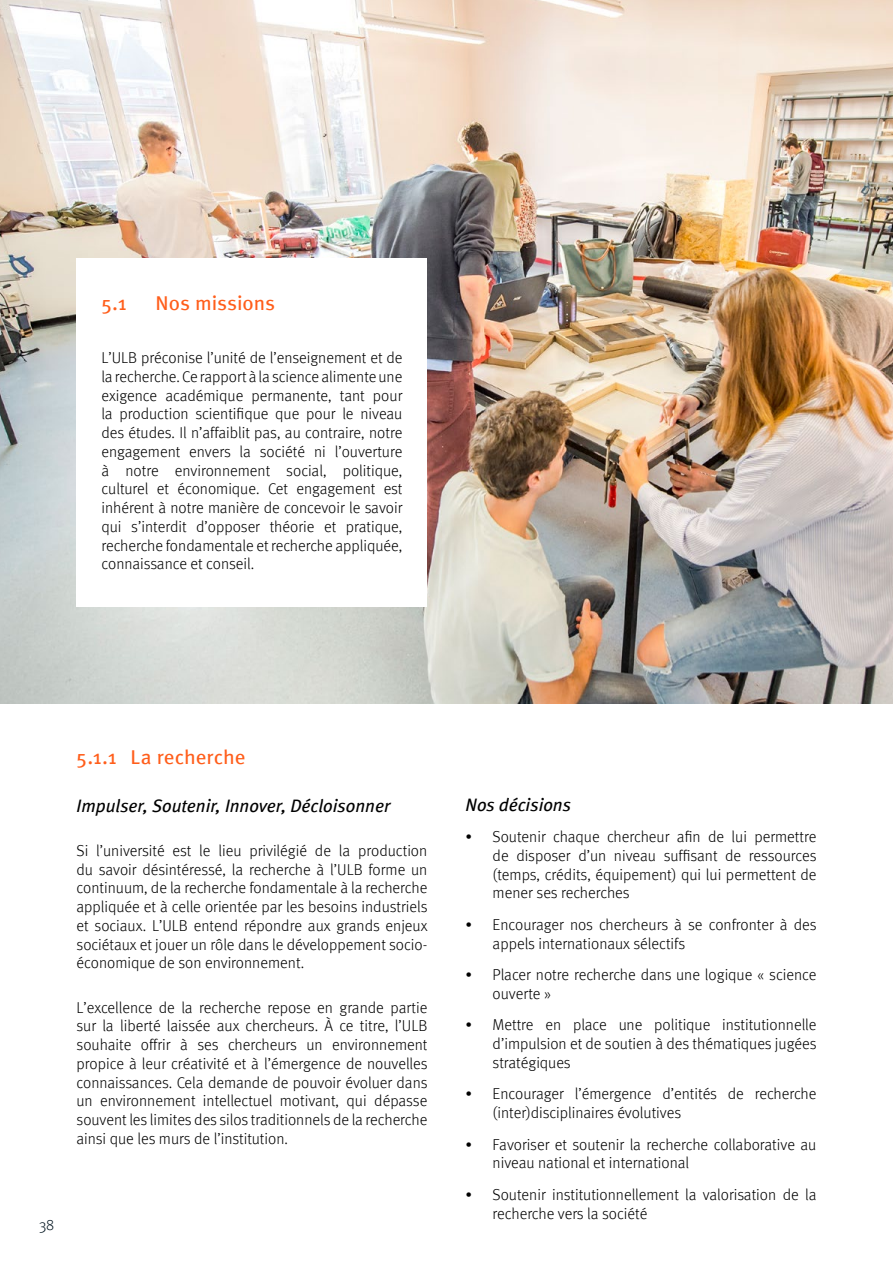
<style>
.page{position:relative;width:893px;height:1263px;background:#fff}
.page>*{position:absolute;margin:0;border:0;box-sizing:border-box;transform-origin:0 0}
.t1{font:19.95px "Meta";color:#ff5e1b;scale:1.05 1}
.t2{font:italic 18px "Meta";color:#000}
.t3{font:300 15.75px/18.8px "Meta";color:#000;text-align:justify}
.t4{font:300 15px "Meta";color:#00131f}
</style>
<div class="page">
<img style="left:0;top:0;width:893px;height:703px">
<div style="left:77px;top:259px;width:350px;height:348px;background:#fff"></div>
<p class="t1" style="left:101px;top:292px;width:26px">5.1</p>
<p class="t1" style="left:155px;top:292px;width:115px">Nos missions</p>
<p class="t3" style="left:101px;top:348px;width:303px">L’ULB préconise l’unité de l’enseignement et de la recherche. Ce rapport à la science alimente une exigence académique permanente, tant pour la production scientifique que pour le niveau des études. Il n’affaiblit pas, au contraire, notre engagement envers la société ni l’ouverture à notre environnement social, politique, culturel et économique. Cet engagement est inhérent à notre manière de concevoir le savoir qui s’interdit d’opposer théorie et pratique, recherche fondamentale et recherche appliquée, connaissance et conseil.</p>
<p class="t1" style="left:77px;top:745px;width:162px">5.1.1 La recherche</p>
<p class="t2" style="left:77px;top:795px;width:315px">Impulser, Soutenir, Innover, Décloisonner</p>
<p class="t3" style="left:77px;top:841px;width:353px">Si l’université est le lieu privilégié de la production du savoir désintéressé, la recherche à l’ULB forme un continuum, de la recherche fondamentale à la recherche appliquée et à celle orientée par les besoins industriels et sociaux. L’ULB entend répondre aux grands enjeux sociétaux et jouer un rôle dans le développement socio&shy;économique de son environnement.</p>
<p class="t3" style="left:77px;top:998px;width:352px">L’excellence de la recherche repose en grande partie sur la liberté laissée aux chercheurs. À ce titre, l’ULB souhaite offrir à ses chercheurs un environnement propice à leur créativité et à l’émergence de nouvelles connaissances. Cela demande de pouvoir évoluer dans un environnement intellectuel motivant, qui dépasse souvent les limites des silos traditionnels de la recherche ainsi que les murs de l’institution.</p>
<p class="t4" style="left:39px;top:1216px;width:17px">38</p>
<p class="t2" style="left:466px;top:794px;width:107px">Nos décisions</p>
<p class="t3" style="left:493px;top:827px;width:325px;text-indent:-27px">• Soutenir chaque chercheur afin de lui permettre de disposer d’un niveau suffisant de ressources (temps, crédits, équipement) qui lui permettent de mener ses recherches</p>
<p class="t3" style="left:493px;top:915px;width:325px;text-indent:-27px">• Encourager nos chercheurs à se confronter à des appels internationaux sélectifs</p>
<p class="t3" style="left:493px;top:965px;width:325px;text-indent:-27px">• Placer notre recherche dans une logique « science ouverte »</p>
<p class="t3" style="left:493px;top:1015px;width:325px;text-indent:-27px">• Mettre en place une politique institutionnelle d’impulsion et de soutien à des thématiques jugées stratégiques</p>
<p class="t3" style="left:493px;top:1084px;width:325px;text-indent:-27px">• Encourager l’émergence d’entités de recherche (inter)disciplinaires évolutives</p>
<p class="t3" style="left:493px;top:1135px;width:325px;text-indent:-27px">• Favoriser et soutenir la recherche collaborative au niveau national et international</p>
<p class="t3" style="left:493px;top:1185px;width:325px;text-indent:-27px">• Soutenir institutionnellement la valorisation de la recherche vers la société</p>
</div>
